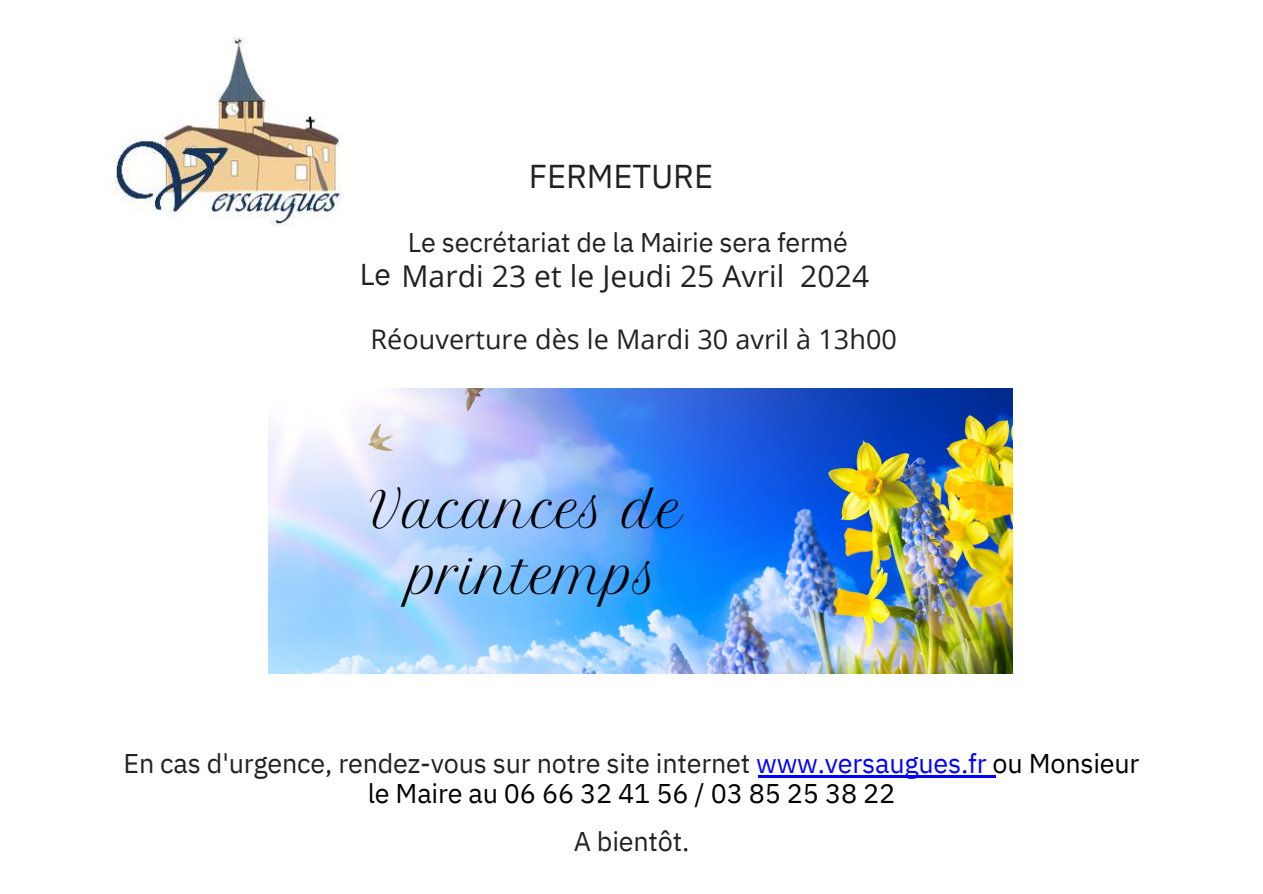
<style>
.page{position:relative;width:1263px;height:894px;background:#fff}
.page>*{position:absolute;margin:0;border:0;box-sizing:border-box;transform-origin:0 0}
.t1{font:48px/66.3px "Petit Formal Script";color:#000;text-align:center}
.t2{font:33px "IBM Plex Sans";letter-spacing:-.005em;color:#222}
.t3{font:30px "Open Sans";letter-spacing:.005em;color:#222}
.t4{font:27px/30.3px "IBM Plex Sans";letter-spacing:-.01em;color:#222;text-align:center}
.t5{font:27px "Open Sans";letter-spacing:.005em;color:#222}
.s1{font-family:"IBM Plex Sans"}
.s2{color:#00f}
.s3{color:#000}
</style>
<div class="page">
<img style="left:112px;top:37px;width:229px;height:189px">
<hr style="left:759px;top:775px;width:229px;height:2px;background:#00f">
<svg style="left:988px;top:775px;width:8px;height:2px"></svg>
<img style="left:269px;top:388px;width:743px;height:285px">
<p class="t2" style="left:529px;top:154px;width:186px">FERMETURE</p>
<p class="t4" style="left:408px;top:227px;width:442px">Le secrétariat de la Mairie sera fermé</p>
<p class="t3" style="left:360px;top:255px;width:511px"><span class="s1">Le</span> Mardi 23 et le Jeudi 25 Avril 2024</p>
<h1 class="t5" style="left:370px;top:319px;width:528px">Réouverture dès le Mardi 30 avril à 13h00</h1>
<p class="t1" style="left:370px;top:477px;width:314px">Vacances de printemps</p>
<h3 class="t4" style="left:124px;top:747px;width:1017px">En cas d'urgence, rendez-vous sur notre site internet <span class="s2">www.versaugues.fr</span> <span class="s3">ou Monsieur le Maire au 06 66 32 41 56 / 03 85 25 38 22</span></h3>
<h3 class="t4" style="left:574px;top:825px;width:117px">A bientôt.</h3>
</div>
